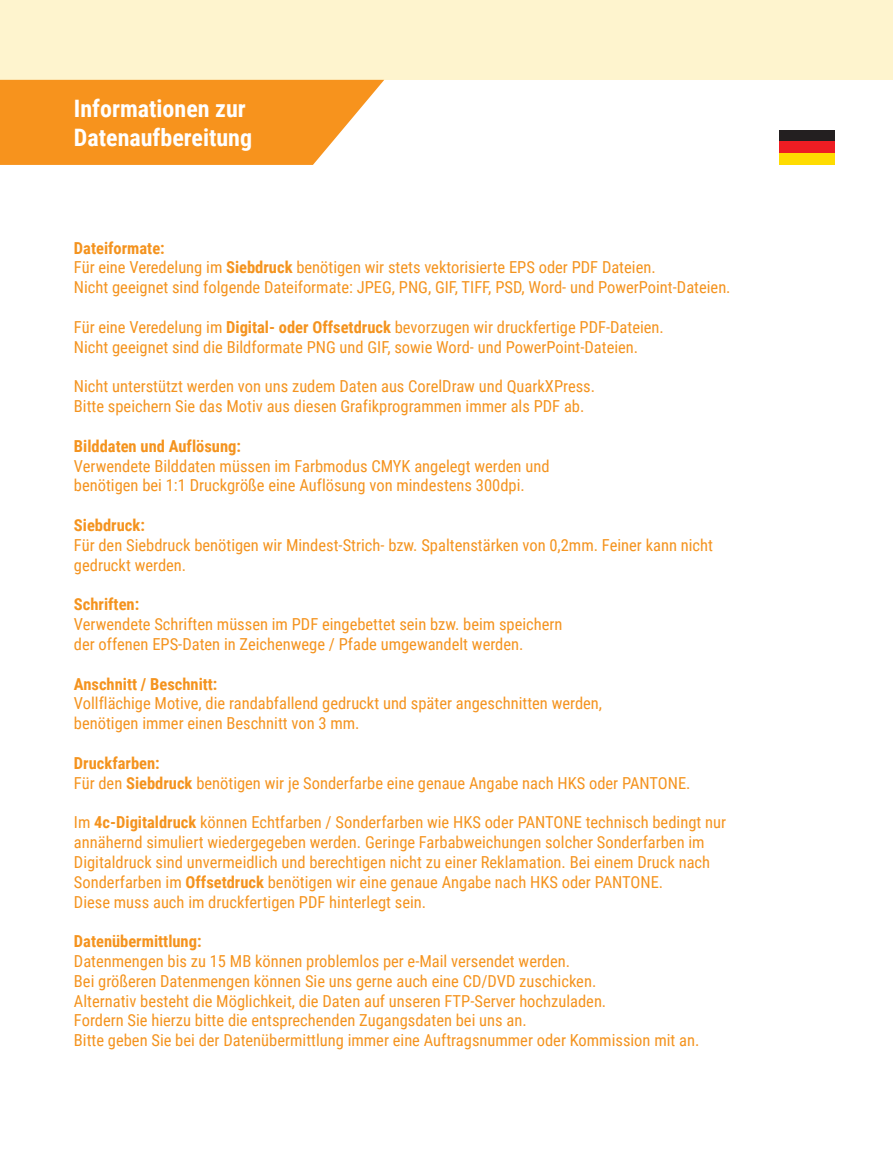
<style>
.page{position:relative;width:893px;height:1149px;background:#fff}
.page>*{position:absolute;margin:0;border:0;box-sizing:border-box;transform-origin:0 0}
.t1{font:700 24px/28.8px "Roboto Condensed";color:#fff}
.t2{font:16.5px/19.8px "Roboto Condensed";color:#f4931e}
.t3{font:700 16.5px "Roboto Condensed";color:#f4931e}
.s1{font-weight:700}
</style>
<div class="page">
<div style="left:0;top:0;width:893px;height:80px;background:#fef4ce"></div>
<svg style="left:0;top:80px;width:384px;height:85px;background:#f79c2f"></svg>
<div style="left:779px;top:130px;width:56px;height:12px;background:#231f20"></div>
<div style="left:779px;top:142px;width:56px;height:11px;background:#ee1d23"></div>
<div style="left:779px;top:153px;width:56px;height:12px;background:#ffdc01"></div>
<h1 class="t1" style="left:74px;top:93px;width:180px">Informationen zur<br>Datenaufbereitung</h1>
<p class="t2" style="left:74px;top:237px;width:658px"><span class="s1">Dateiformate:<br></span>Für eine Veredelung im <span class="s1">Siebdruck</span> benötigen wir stets vektorisierte EPS oder PDF Dateien.<br>Nicht geeignet sind folgende Dateiformate: JPEG, PNG, GIF, TIFF, PSD, Word- und PowerPoint-Dateien.</p>
<p class="t2" style="left:74px;top:316px;width:591px">Für eine Veredelung im <span class="s1">Digital- oder Offsetdruck</span> bevorzugen wir druckfertige PDF-Dateien.<br>Nicht geeignet sind die Bildformate PNG und GIF, sowie Word- und PowerPoint-Dateien.</p>
<p class="t2" style="left:74px;top:376px;width:523px">Nicht unterstützt werden von uns zudem Daten aus CorelDraw und QuarkXPress.<br>Bitte speichern Sie das Motiv aus diesen Grafikprogrammen immer als PDF ab.</p>
<p class="t3" style="left:74px;top:434px;width:169px">Bilddaten und Auflösung:</p>
<p class="t2" style="left:74px;top:455px;width:477px">Verwendete Bilddaten müssen im Farbmodus CMYK angelegt werden und benötigen bei 1:1 Druckgröße eine Auflösung von mindestens 300dpi.</p>
<p class="t3" style="left:74px;top:513px;width:72px">Siebdruck:</p>
<p class="t2" style="left:74px;top:534px;width:640px">Für den Siebdruck benötigen wir Mindest-Strich- bzw. Spaltenstärken von 0,2mm. Feiner kann nicht gedruckt werden.</p>
<p class="t3" style="left:74px;top:592px;width:67px">Schriften:</p>
<p class="t2" style="left:74px;top:613px;width:490px">Verwendete Schriften müssen im PDF eingebettet sein bzw. beim speichern der offenen EPS-Daten in Zeichenwege / Pfade umgewandelt werden.</p>
<p class="t3" style="left:74px;top:672px;width:145px">Anschnitt / Beschnitt:</p>
<p class="t2" style="left:74px;top:692px;width:530px">Vollflächige Motive, die randabfallend gedruckt und später angeschnitten werden, benötigen immer einen Beschnitt von 3 mm.</p>
<p class="t2" style="left:74px;top:752px;width:618px"><span class="s1">Druckfarben:<br></span>Für den <span class="s1">Siebdruck</span> benötigen wir je Sonderfarbe eine genaue Angabe nach HKS oder PANTONE.</p>
<p class="t2" style="left:74px;top:811px;width:654px">Im <span class="s1">4c-Digitaldruck</span> können Echtfarben / Sonderfarben wie HKS oder PANTONE technisch bedingt nur annähernd simuliert wiedergegeben werden. Geringe Farbabweichungen solcher Sonderfarben im Digitaldruck sind unvermeidlich und berechtigen nicht zu einer Reklamation. Bei einem Druck nach Sonderfarben im <span class="s1">Offsetdruck</span> benötigen wir eine genaue Angabe nach HKS oder PANTONE.<br>Diese muss auch im druckfertigen PDF hinterlegt sein.</p>
<p class="t3" style="left:74px;top:929px;width:129px">Datenübermittlung:</p>
<p class="t2" style="left:74px;top:950px;width:627px">Datenmengen bis zu 15 MB können problemlos per e-Mail versendet werden.<br>Bei größeren Datenmengen können Sie uns gerne auch eine CD/DVD zuschicken.<br>Alternativ besteht die Möglichkeit, die Daten auf unseren FTP-Server hochzuladen.<br>Fordern Sie hierzu bitte die entsprechenden Zugangsdaten bei uns an.<br>Bitte geben Sie bei der Datenübermittlung immer eine Auftragsnummer oder Kommission mit an.</p>
</div>
